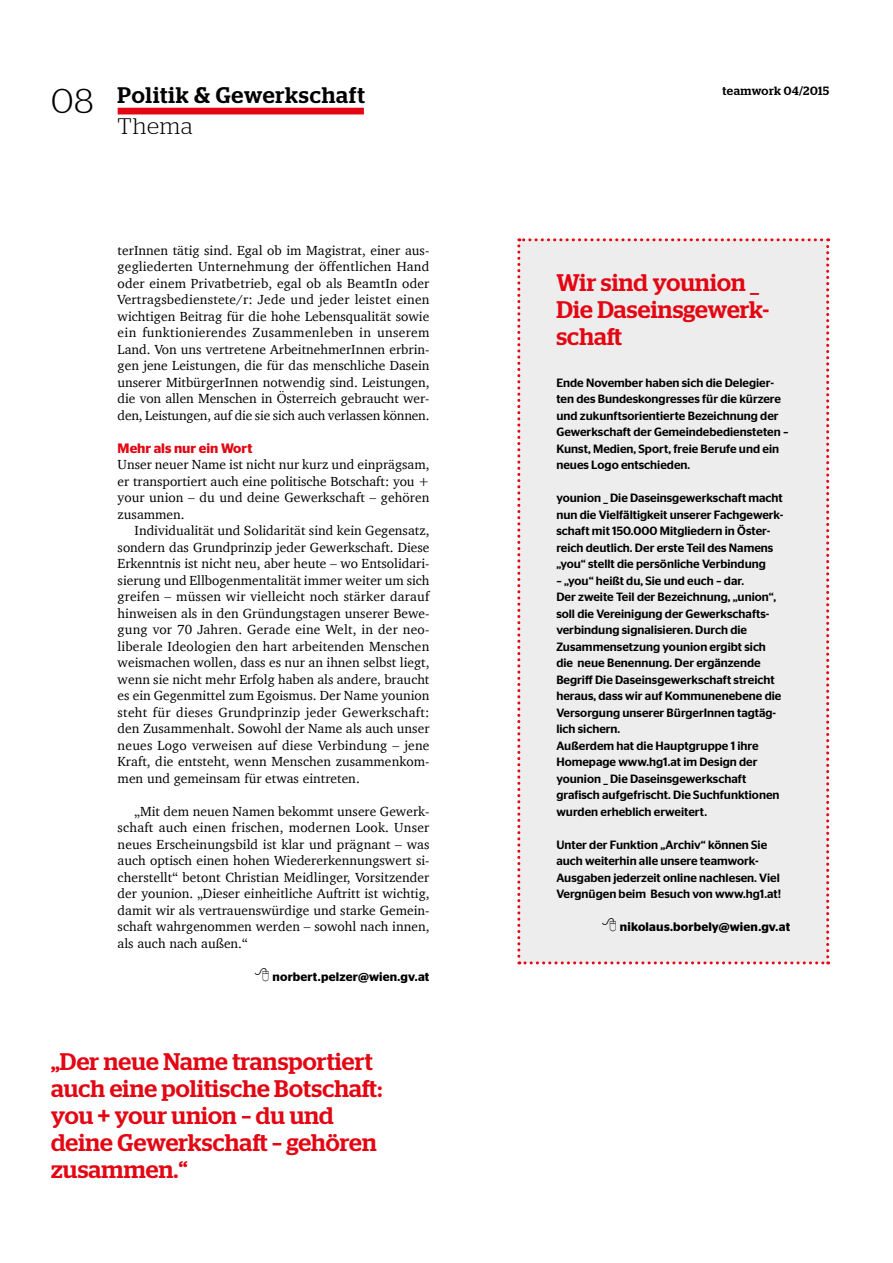
<style>
.page{position:relative;width:893px;height:1263px;background:#fff}
.page>*{position:absolute;margin:0;border:0;box-sizing:border-box;transform-origin:0 0}
.t1{font:500 24px/27px "Stag";letter-spacing:.01em;color:#e30613}
.t2{font:500 22.5px/30.9px "Stag";letter-spacing:.04em;color:#000}
.t3{font:600 13.65px "Stag Sans";color:#e30613}
.t4{font:13.5px/16.5px "Charter";color:#000;text-align:justify}
.t5{font:600 12.3px "Stag Sans";letter-spacing:.015em;color:#000}
.t6{font:500 12px/16.5px "Stag Sans";color:#000}
.t7{font:500 12px "Stag";letter-spacing:.04em;color:#000}
.s1{font-weight:300;font-size:34.5px}
.s2{font-weight:300}
</style>
<div class="page">
<div style="left:118px;top:108px;width:246px;height:6px;background:#e30613"></div>
<div style="left:517px;top:238px;width:312px;height:726px;background:#ededed"></div>
<h2 class="t2" style="left:118px;top:79px;width:249px;text-indent:-67px"><span class="s1">08</span> Politik &amp; Gewerkschaft<br><span class="s2">Thema</span></h2>
<p class="t4" style="left:118px;top:242px;width:313px">terInnen tätig sind. Egal ob im Magistrat, einer aus&shy;gegliederten Unternehmung der öffentlichen Hand oder einem Privatbetrieb, egal ob als BeamtIn oder Vertragsbedienstete/r: Jede und jeder leistet einen wichtigen Beitrag für die hohe Lebensqualität sowie ein funktionierendes Zusammenleben in unserem Land. Von uns vertretene ArbeitnehmerInnen erbrin&shy;gen jene Leistungen, die für das menschliche Dasein unserer MitbürgerInnen notwendig sind. Leistungen, die von allen Menschen in Österreich gebraucht wer&shy;den, Leistungen, auf die sie sich auch verlassen können.</p>
<p class="t3" style="left:118px;top:440px;width:136px">Mehr als nur ein Wort</p>
<p class="t4" style="left:118px;top:456px;width:313px">Unser neuer Name ist nicht nur kurz und einprägsam, er transportiert auch eine politische Botschaft: you + your union – du und deine Gewerkschaft – gehören zusammen.</p>
<p class="t4" style="left:118px;top:522px;width:313px;text-indent:17px">Individualität und Solidarität sind kein Gegensatz, sondern das Grundprinzip jeder Gewerkschaft. Diese Erkenntnis ist nicht neu, aber heute – wo Entsolidari&shy;sierung und Ellbogenmentalität immer weiter um sich greifen – müssen wir vielleicht noch stärker darauf hinweisen als in den Gründungstagen unserer Bewe&shy;gung vor 70 Jahren. Gerade eine Welt, in der neo&shy;liberale Ideologien den hart arbeitenden Menschen weismachen wollen, dass es nur an ihnen selbst liegt, wenn sie nicht mehr Erfolg haben als andere, braucht es ein Gegenmittel zum Egoismus. Der Name younion steht für dieses Grundprinzip jeder Gewerkschaft: den Zusammenhalt. Sowohl der Name als auch unser neues Logo verweisen auf diese Verbindung – jene Kraft, die entsteht, wenn Menschen zusammenkom&shy;men und gemeinsam für etwas eintreten.</p>
<p class="t4" style="left:118px;top:803px;width:313px;text-indent:17px">„Mit dem neuen Namen bekommt unsere Gewerk&shy;schaft auch einen frischen, modernen Look. Unser neues Erscheinungsbild ist klar und prägnant – was auch optisch einen hohen Wiedererkennungswert si&shy;cherstellt“ betont Christian Meidlinger, Vorsitzender der younion. „Dieser einheitliche Auftritt ist wichtig, damit wir als vertrauenswürdige und starke Gemein&shy;schaft wahrgenommen werden – sowohl nach innen, als auch nach außen.“</p>
<p class="t5" style="left:273px;top:969px;width:158px">norbert.pelzer@wien.gv.at</p>
<h1 class="t1" style="left:51px;top:1048px;width:333px">„Der neue Name transportiert auch eine politische Botschaft: you + your union – du und deine Gewerkschaft – gehören zusammen.“</h1>
<p class="t7" style="left:722px;top:83px;width:108px">teamwork 04/2015</p>
<h1 class="t1" style="left:556px;top:268px;width:214px">Wir sind younion _<br>Die Daseinsgewerk&shy;schaft</h1>
<p class="t6" style="left:556px;top:374px;width:234px">Ende November haben sich die Delegier&shy;ten des Bundeskongresses für die kürzere und zukunftsorientierte Bezeichnung der Gewerkschaft der Gemeindebediensteten – Kunst, Medien, Sport, freie Berufe und ein neues Logo entschieden.</p>
<p class="t6" style="left:556px;top:490px;width:229px">younion _ Die Daseinsgewerkschaft macht nun die Vielfältigkeit unserer Fachgewerk&shy;schaft mit 150.000 Mitgliedern in Öster&shy;reich deutlich. Der erste Teil des Namens „you“ stellt die persönliche Verbindung</p>
<p class="t6" style="left:556px;top:572px;width:227px">– „you“ heißt du, Sie und euch – dar.<br>Der zweite Teil der Bezeichnung, „union“, soll die Vereinigung der Gewerkschafts&shy;verbindung signalisieren. Durch die Zusammensetzung younion ergibt sich die neue Benennung. Der ergänzende Begriff Die Daseinsgewerkschaft streicht heraus, dass wir auf Kommunenebene die Versorgung unserer BürgerInnen tagtäg&shy;lich sichern.<br>Außerdem hat die Hauptgruppe 1 ihre Homepage www.hg1.at im Design der younion _ Die Daseinsgewerkschaft grafisch aufgefrischt. Die Suchfunktionen wurden erheblich erweitert.</p>
<p class="t6" style="left:556px;top:836px;width:226px">Unter der Funktion „Archiv“ können Sie auch weiterhin alle unsere teamwork-Ausgaben jederzeit online nachlesen. Viel Vergnügen beim Besuch von www.hg1.at!</p>
<p class="t5" style="left:620px;top:920px;width:172px">nikolaus.borbely@wien.gv.at</p>
</div>
